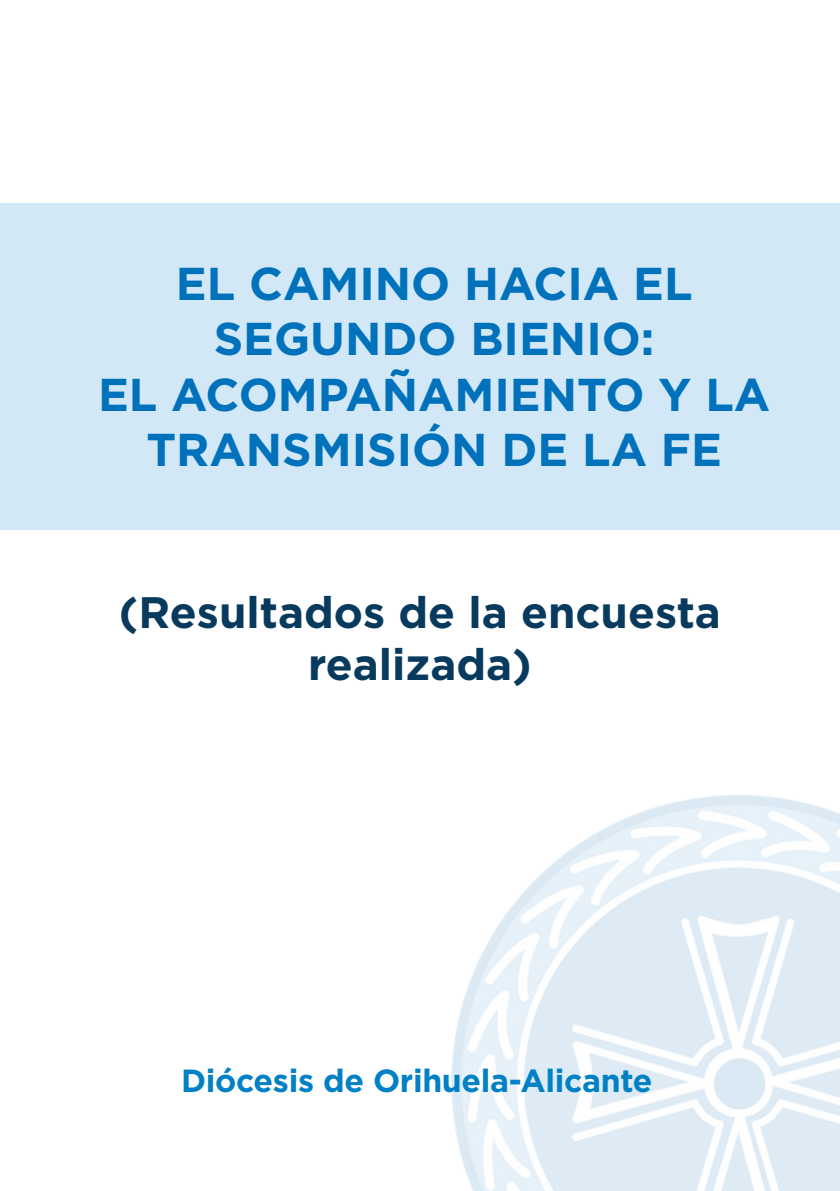
<style>
.page{position:relative;width:840px;height:1191px;background:#fff}
.page>*{position:absolute;margin:0;border:0;box-sizing:border-box;transform-origin:0 0}
.t1{font:700 46px "Gotham";color:#0071bb}
.nota_al_pie{font:700 44px "Gotham";color:#083a5d}
.nota_al_pie-2{font:700 32px "Gotham";letter-spacing:-.01em;color:#0080c5}
</style>
<div class="page">
<div style="left:0;top:203px;width:839px;height:326px;background:#d2e8f6"></div>
<img style="left:451px;top:795px;width:388px;height:396px">
<p class="t1" style="left:176px;top:257px;width:518px">EL CAMINO HACIA EL</p>
<p class="t1" style="left:214px;top:312px;width:442px">SEGUNDO BIENIO:</p>
<p class="t1" style="left:98px;top:368px;width:673px">EL ACOMPAÑAMIENTO Y LA</p>
<p class="t1" style="left:146px;top:423px;width:576px">TRANSMISIÓN DE LA FE</p>
<p class="nota_al_pie" style="left:119px;top:586px;width:603px">(Resultados de la encuesta</p>
<p class="nota_al_pie" style="left:308px;top:639px;width:225px">realizada)</p>
<p class="nota_al_pie-2" style="left:181px;top:1061px;width:472px">Diócesis de Orihuela-Alicante</p>
</div>
